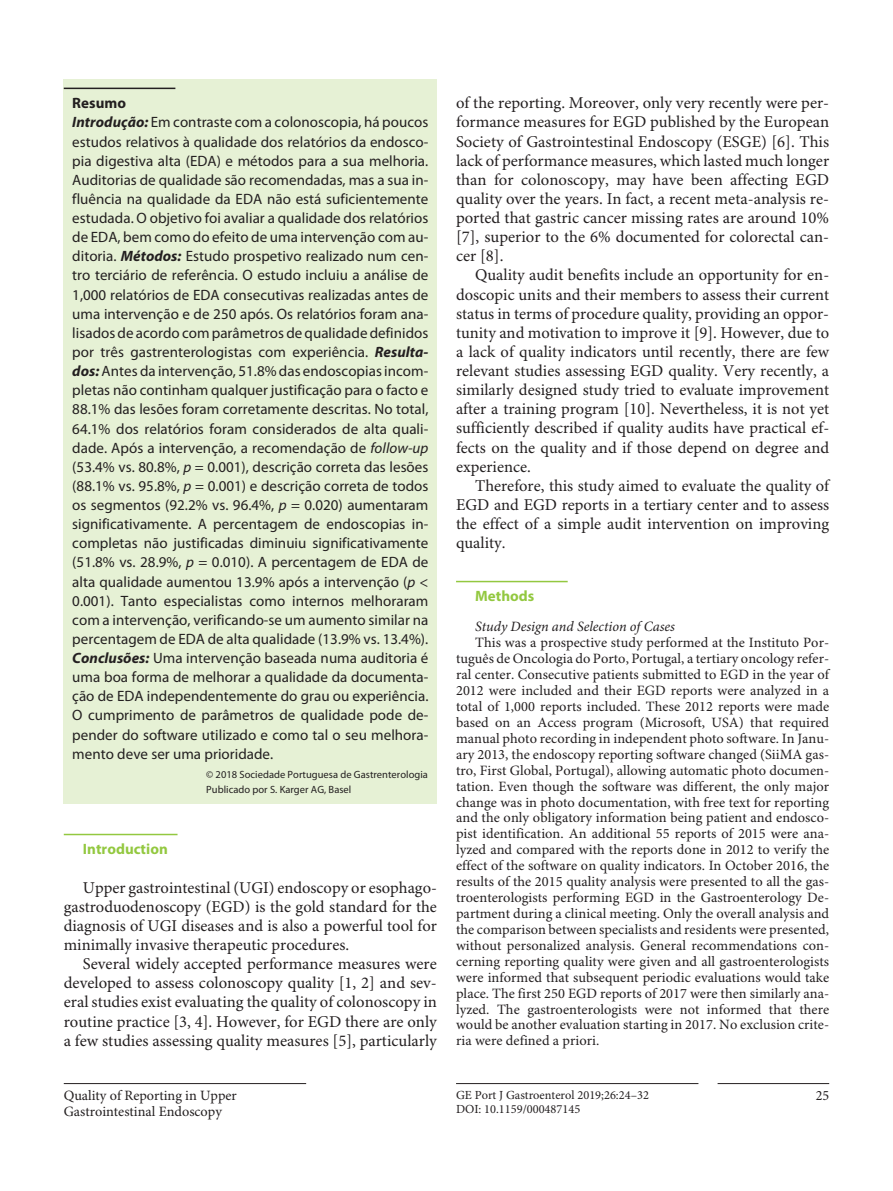
<style>
.page{position:relative;width:893px;height:1191px;background:#fff}
.page>*{position:absolute;margin:0;border:0;box-sizing:border-box;transform-origin:0 0}
.t1{font:16.5px/19px "Minion Pro";color:#231f20;text-align:justify}
.t2{font:15px/19.2px "Myriad Pro";letter-spacing:.005em;color:#231f20}
.t3{font:700 15px "Myriad Pro";letter-spacing:.005em;color:#93c840}
.t4{font:14.25px/15.9px "Minion Pro";color:#231f20}
.t5{font:italic 14.25px "Minion Pro";color:#231f20}
.t6{font:12.3px "Minion Pro";color:#231f20}
.t7{font:10.5px/14.7px "Myriad Pro";letter-spacing:.005em;color:#231f20}
.s1{font-weight:700}
.s2{font-weight:700;font-style:italic}
.s3{font-style:italic}
</style>
<div class="page">
<hr style="left:718px;top:1083px;width:111px;height:1px;background:#231f20">
<hr style="left:456px;top:1083px;width:242px;height:1px;background:#231f20">
<hr style="left:64px;top:1083px;width:242px;height:1px;background:#231f20">
<div style="left:64px;top:80px;width:373px;height:724px;background:#e6f1d5"></div>
<hr style="left:64px;top:88px;width:111px;height:1px;background:#231f20">
<hr style="left:64px;top:833px;width:114px;height:2px;background:#93c840">
<hr style="left:456px;top:581px;width:112px;height:1px;background:#93c840">
<p class="t2" style="left:72px;top:94px;width:358px"><span class="s1">Resumo<br></span><span class="s2">Introdução:</span> Em contraste com a colonoscopia, há poucos estudos relativos à qualidade dos relatórios da endosco&shy;pia digestiva alta (EDA) e métodos para a sua melhoria.<br>Auditorias de qualidade são recomendadas, mas a sua in&shy;fluência na qualidade da EDA não está suficientemente estudada. O objetivo foi avaliar a qualidade dos relatórios de EDA, bem como do efeito de uma intervenção com au&shy;ditoria. <span class="s2">Métodos:</span> Estudo prospetivo realizado num cen&shy;tro terciário de referência. O estudo incluiu a análise de 1,000 relatórios de EDA consecutivas realizadas antes de uma intervenção e de 250 após. Os relatórios foram ana&shy;lisados de acordo com parâmetros de qualidade definidos por três gastrenterologistas com experiência. <span class="s2">Resulta&shy;dos:</span> Antes da intervenção, 51.8% das endoscopias incom&shy;pletas não continham qualquer justificação para o facto e 88.1% das lesões foram corretamente descritas. No total, 64.1% dos relatórios foram considerados de alta quali&shy;dade. Após a intervenção, a recomendação de <span class="s3">follow-up </span>(53.4% vs. 80.8%, <span class="s3">p</span> = 0.001), descrição correta das lesões (88.1% vs. 95.8%, <span class="s3">p</span> = 0.001) e descrição correta de todos os segmentos (92.2% vs. 96.4%, <span class="s3">p</span> = 0.020) aumentaram significativamente. A percentagem de endoscopias in&shy;completas não justificadas diminuiu significativamente (51.8% vs. 28.9%, <span class="s3">p</span> = 0.010). A percentagem de EDA de alta qualidade aumentou 13.9% após a intervenção (<span class="s3">p</span> &lt; 0.001). Tanto especialistas como internos melhoraram com a intervenção, verificando-se um aumento similar na percentagem de EDA de alta qualidade (13.9% vs. 13.4%).<br><span class="s2">Conclusões:</span> Uma intervenção baseada numa auditoria é uma boa forma de melhorar a qualidade da documenta&shy;ção de EDA independentemente do grau ou experiência.<br>O cumprimento de parâmetros de qualidade pode de&shy;pender do software utilizado e como tal o seu melhora&shy;mento deve ser uma prioridade.</p>
<p class="t7" style="left:206px;top:767px;width:223px">© 2018 Sociedade Portuguesa de Gastrenterologia<br>Publicado por S. Karger AG, Basel</p>
<p class="t3" style="left:83px;top:841px;width:86px">Introduction</p>
<p class="t1" style="left:64px;top:878px;width:375px;text-indent:19px">Upper gastrointestinal (UGI) endoscopy or esophago&shy;gastroduodenoscopy (EGD) is the gold standard for the diagnosis of UGI diseases and is also a powerful tool for minimally invasive therapeutic procedures.</p>
<p class="t1" style="left:64px;top:955px;width:375px;text-indent:19px">Several widely accepted performance measures were developed to assess colonoscopy quality [1, 2] and sev&shy;eral studies exist evaluating the quality of colonoscopy in routine practice [3, 4]. However, for EGD there are only a few studies assessing quality measures [5], particularly</p>
<p class="t1" style="left:456px;top:94px;width:375px">of the reporting. Moreover, only very recently were per&shy;formance measures for EGD published by the European Society of Gastrointestinal Endoscopy (ESGE) [6]. This lack of performance measures, which lasted much longer than for colonoscopy, may have been affecting EGD quality over the years. In fact, a recent meta-analysis re&shy;ported that gastric cancer missing rates are around 10% [7], superior to the 6% documented for colorectal can&shy;cer [8].</p>
<p class="t1" style="left:456px;top:266px;width:375px;text-indent:19px">Quality audit benefits include an opportunity for en&shy;doscopic units and their members to assess their current status in terms of procedure quality, providing an oppor&shy;tunity and motivation to improve it [9]. However, due to a lack of quality indicators until recently, there are few relevant studies assessing EGD quality. Very recently, a similarly designed study tried to evaluate improvement after a training program [10]. Nevertheless, it is not yet sufficiently described if quality audits have practical ef&shy;fects on the quality and if those depend on degree and experience.</p>
<p class="t1" style="left:456px;top:477px;width:375px;text-indent:19px">Therefore, this study aimed to evaluate the quality of EGD and EGD reports in a tertiary center and to assess the effect of a simple audit intervention on improving quality.</p>
<p class="t3" style="left:475px;top:588px;width:61px">Methods</p>
<p class="t5" style="left:475px;top:618px;width:201px">Study Design and Selection of Cases</p>
<p class="t4" style="left:456px;top:635px;width:375px;text-align:justify;text-indent:19px">This was a prospective study performed at the Instituto Por&shy;tuguês de Oncologia do Porto, Portugal, a tertiary oncology refer&shy;ral center. Consecutive patients submitted to EGD in the year of 2012 were included and their EGD reports were analyzed in a total of 1,000 reports included. These 2012 reports were made based on an Access program (Microsoft, USA) that required manual photo recording in independent photo software. In Janu&shy;ary 2013, the endoscopy reporting software changed (SiiMA gas&shy;tro, First Global, Portugal), allowing automatic photo documen&shy;tation. Even though the software was different, the only major change was in photo documentation, with free text for reporting and the only obligatory information being patient and endosco&shy;pist identification. An additional 55 reports of 2015 were ana&shy;lyzed and compared with the reports done in 2012 to verify the effect of the software on quality indicators. In October 2016, the results of the 2015 quality analysis were presented to all the gas&shy;troenterologists performing EGD in the Gastroenterology De&shy;partment during a clinical meeting. Only the overall analysis and the comparison between specialists and residents were presented, without personalized analysis. General recommendations con&shy;cerning reporting quality were given and all gastroenterologists were informed that subsequent periodic evaluations would take place. The first 250 EGD reports of 2017 were then similarly ana&shy;lyzed. The gastroenterologists were not informed that there would be another evaluation starting in 2017. No exclusion crite&shy;ria were defined a priori.</p>
<p class="t4" style="left:64px;top:1088px;width:175px">Quality of Reporting in Upper<br>Gastrointestinal Endoscopy</p>
<p class="t6" style="left:456px;top:1087px;width:194px">GE Port J Gastroenterol 2019;26:24–32</p>
<p class="t4" style="left:816px;top:1088px;width:15px">25</p>
<p class="t6" style="left:456px;top:1101px;width:126px">DOI: 10.1159/000487145</p>
</div>
